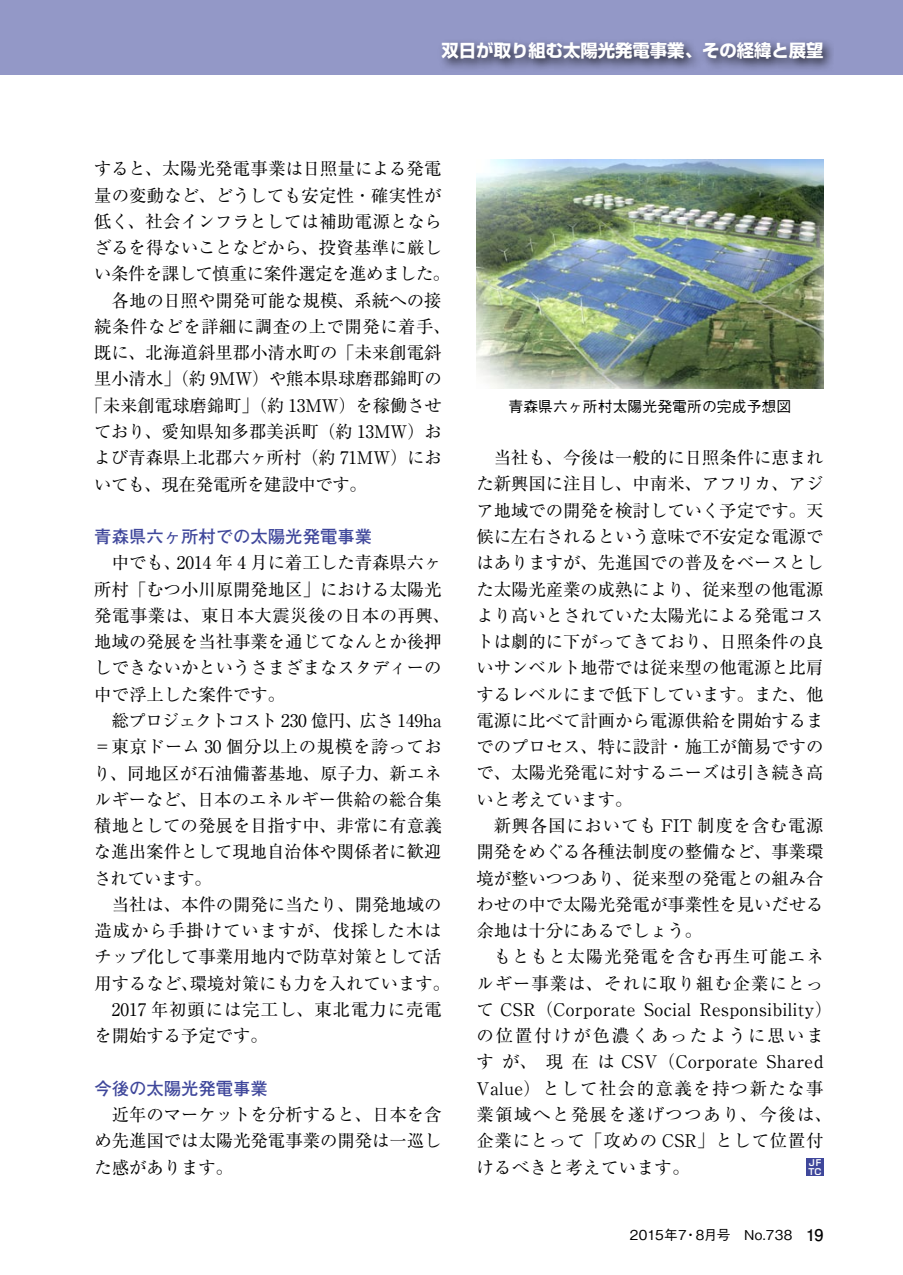
<style>
.page{position:relative;width:903px;height:1275px;background:#fff}
.page>*{position:absolute;margin:0;border:0;box-sizing:border-box;transform-origin:0 0}
.t1{font:17.32px/26.2px "Ryumin Pro";color:#000;text-align:justify}
.t2{font:17.32px/26.2px "Ryumin Pro";letter-spacing:.055em;color:#000}
.t3{font:700 17.32px "Futo Go B101 Pro";color:#3f479b}
.t4{font:700 17.32px "Shin Go Pro";color:#fff}
.t5{font:17.32px "Ryumin Pro";letter-spacing:-.025em;color:#000}
.t6{font:17.32px "Ryumin Pro";letter-spacing:.03em;color:#000}
.t7{font:17.32px "Ryumin Pro";letter-spacing:.06em;color:#000}
.t8{font:500 14.88px "Gothic BBB Pro";color:#000}
.t9{font:500 13.65px "Gothic BBB Pro";letter-spacing:.01em;color:#000}
.t10{font:700 8.75px/8.8px "Shin Go Pro De";color:#fff}
.s1{font-family:"Futo Go B101 Pro";font-weight:700;font-size:16.1px}
</style>
<div class="page">
<div style="left:0;top:0;width:903px;height:74px;background:#9398c7"></div>
<div style="left:435px;top:36px;width:399px;height:35px;background:#000;opacity:.75"></div>
<div style="left:806px;top:1158px;width:17px;height:18px;background:#3f479b"></div>
<img style="left:476px;top:160px;width:347px;height:228px">
<p class="t4" style="left:441px;top:37px;width:383px">双日が取り組む太陽光発電事業、その経緯と展望</p>
<p class="t1" style="left:94px;top:154px;width:349px">すると、太陽光発電事業は日照量による発電</p>
<p class="t1" style="left:94px;top:181px;width:349px">量の変動など、どうしても安定性・確実性が</p>
<p class="t1" style="left:94px;top:207px;width:349px">低く、社会インフラとしては補助電源となら</p>
<p class="t1" style="left:94px;top:233px;width:349px">ざるを得ないことなどから、投資基準に厳し</p>
<p class="t5" style="left:94px;top:260px;width:358px">い条件を課して慎重に案件選定を進めました。</p>
<p class="t1" style="left:112px;top:286px;width:332px">各地の日照や開発可能な規模、系統への接</p>
<p class="t6" style="left:94px;top:313px;width:358px">続条件などを詳細に調査の上で開発に着手、</p>
<p class="t1" style="left:94px;top:338px;width:349px">既に、北海道斜里郡小清水町の「未来創電斜</p>
<p class="t1" style="left:94px;top:365px;width:349px">里小清水」（約 9MW）や熊本県球磨郡錦町の</p>
<p class="t1" style="left:85px;top:391px;width:358px">「未来創電球磨錦町」（約 13MW）を稼働させ</p>
<p class="t1" style="left:94px;top:417px;width:349px">ており、愛知県知多郡美浜町（約 13MW）お</p>
<p class="t1" style="left:94px;top:443px;width:349px">よび青森県上北郡六ヶ所村（約 71MW）にお</p>
<p class="t1" style="left:94px;top:470px;width:274px">いても、現在発電所を建設中です。</p>
<p class="t3" style="left:94px;top:523px;width:279px">青森県六ヶ所村での太陽光発電事業</p>
<p class="t1" style="left:94px;top:549px;width:357px;text-align:left;text-indent:17px">中でも、2014 年 4 月に着工した青森県六ヶ所村「むつ小川原開発地区」における太陽光発電事業は、東日本大震災後の日本の再興、地域の発展を当社事業を通じてなんとか後押しできないかというさまざまなスタディーの中で浮上した案件です。</p>
<p class="t1" style="left:94px;top:706px;width:350px;text-indent:18px">総プロジェクトコスト 230 億円、広さ 149ha＝東京ドーム 30 個分以上の規模を誇っており、同地区が石油備蓄基地、原子力、新エネルギーなど、日本のエネルギー供給の総合集積地としての発展を目指す中、非常に有意義な進出案件として現地自治体や関係者に歓迎されています。</p>
<p class="t1" style="left:112px;top:890px;width:331px">当社は、本件の開発に当たり、開発地域の</p>
<p class="t7" style="left:94px;top:917px;width:349px">造成から手掛けていますが、伐採した木は</p>
<p class="t1" style="left:94px;top:943px;width:349px">チップ化して事業用地内で防草対策として活</p>
<p class="t1" style="left:94px;top:969px;width:357px">用するなど、環境対策にも力を入れています。</p>
<p class="t2" style="left:112px;top:995px;width:331px">2017 年初頭には完工し、東北電力に売電</p>
<p class="t1" style="left:94px;top:1021px;width:175px">を開始する予定です。</p>
<p class="t3" style="left:94px;top:1074px;width:175px">今後の太陽光発電事業</p>
<p class="t1" style="left:94px;top:1100px;width:349px;text-indent:17px">近年のマーケットを分析すると、日本を含め先進国では太陽光発電事業の開発は一巡した感があります。</p>
<p class="t8" style="left:508px;top:395px;width:284px">青森県六ヶ所村太陽光発電所の完成予想図</p>
<p class="t1" style="left:476px;top:443px;width:349px;text-indent:17px">当社も、今後は一般的に日照条件に恵まれた新興国に注目し、中南米、アフリカ、アジア地域での開発を検討していく予定です。天候に左右されるという意味で不安定な電源ではありますが、先進国での普及をベースとした太陽光産業の成熟により、従来型の他電源より高いとされていた太陽光による発電コストは劇的に下がってきており、日照条件の良いサンベルト地帯では従来型の他電源と比肩するレベルにまで低下しています。また、他電源に比べて計画から電源供給を開始するまでのプロセス、特に設計・施工が簡易ですので、太陽光発電に対するニーズは引き続き高いと考えています。</p>
<p class="t1" style="left:476px;top:811px;width:349px;text-indent:17px">新興各国においても FIT 制度を含む電源開発をめぐる各種法制度の整備など、事業環境が整いつつあり、従来型の発電との組み合わせの中で太陽光発電が事業性を見いだせる余地は十分にあるでしょう。</p>
<p class="t2" style="left:476px;top:942px;width:357px;text-indent:17px">もともと太陽光発電を含む再生可能エネルギー事業は、それに取り組む企業にとって CSR（Corporate Social Responsibility）の位置付けが色濃くあったように思いますが、現在は CSV（Corporate Shared<br>Value）として社会的意義を持つ新たな事業領域へと発展を遂げつつあり、今後は、企業にとって「攻めの CSR」として位置付けるべきと考えています。</p>
<p class="t10" style="left:808px;top:1157px;width:15px">JF<br>TC</p>
<p class="t9" style="left:630px;top:1224px;width:195px">2015年7・8月号　No.738　<span class="s1">19</span></p>
</div>
